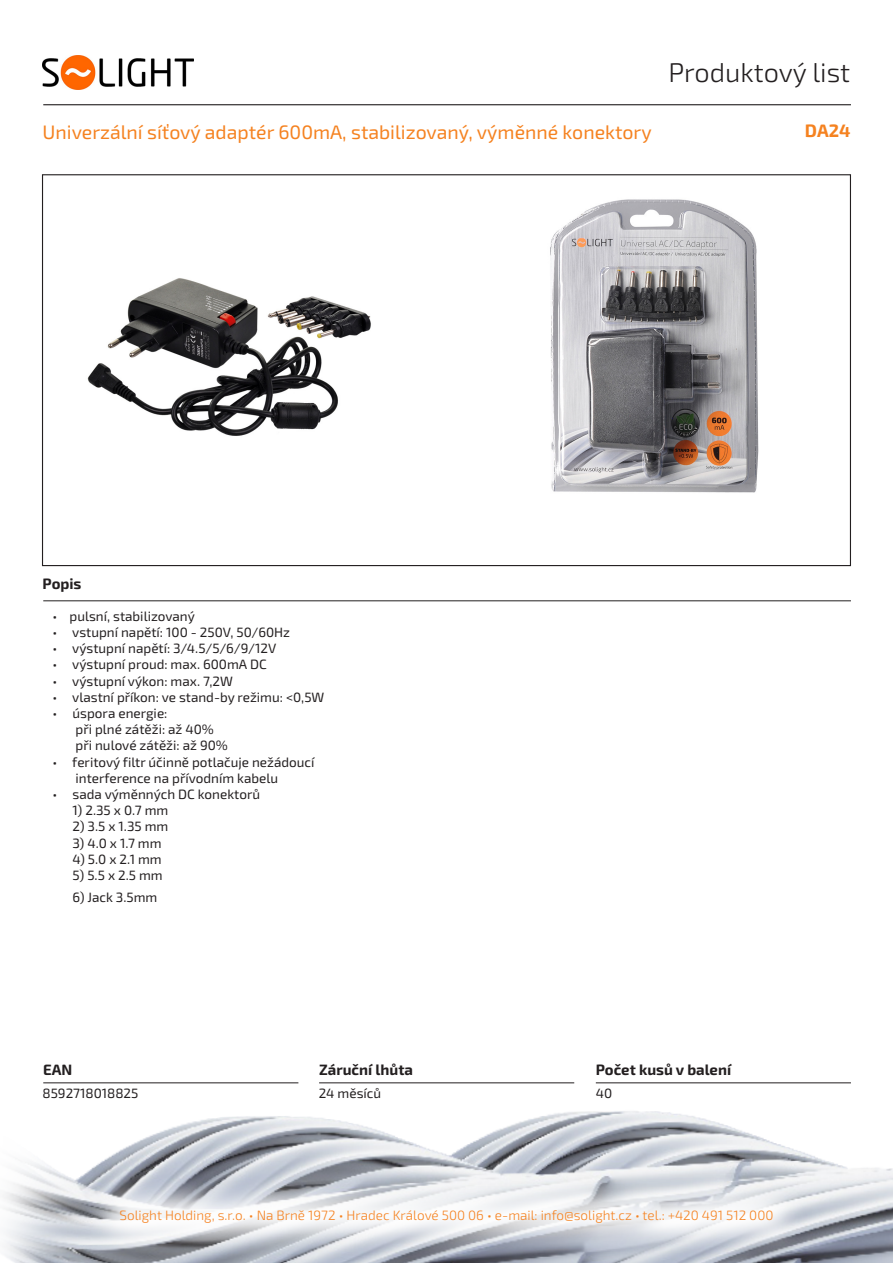
<style>
.page{position:relative;width:893px;height:1263px;background:#fff}
.page>*{position:absolute;margin:0;border:0;box-sizing:border-box;transform-origin:0 0}
.t1{font:300 27px "Exo 2.0";color:#231f20}
.t2{font:19.5px "Exo 2.0";color:#f58220}
.Kód_produktu{font:700 18px "Exo 2.0";color:#f58220}
.t3{font:700 15px "Exo 2.0";color:#231f20}
.t4{font:13.5px/16.2px "Exo 2.0";color:#231f20}
.t5{font:300 13.5px "Exo 2.0";color:#f58220}
</style>
<div class="page">
<img style="left:3px;top:1082px;width:890px;height:181px">
<hr style="left:43px;top:104px;width:808px;height:1px;background:#231f20">
<hr style="left:43px;top:600px;width:808px;height:1px;background:#231f20">
<hr style="left:596px;top:1082px;width:255px;height:1px;background:#231f20">
<hr style="left:319px;top:1082px;width:255px;height:1px;background:#231f20">
<hr style="left:43px;top:1082px;width:255px;height:1px;background:#231f20">
<svg style="left:85px;top:1174px;width:723px;height:84px"></svg>
<img style="left:43px;top:55px;width:150px;height:34px">
<img style="left:87px;top:278px;width:284px;height:158px">
<img style="left:550px;top:199px;width:209px;height:294px">
<h1 class="t1" style="left:668px;top:57px;width:183px">Produktový list</h1>
<p class="t2" style="left:43px;top:120px;width:611px">Univerzální síťový adaptér 600mA, stabilizovaný, výměnné konektory</p>
<p class="Kód_produktu" style="left:805px;top:120px;width:47px">DA24</p>
<p class="t3" style="left:43px;top:575px;width:40px">Popis</p>
<p class="t4" style="left:53px;top:608px;width:144px">• pulsní, stabilizovaný</p>
<p class="t4" style="left:53px;top:624px;width:239px">• vstupní napětí: 100 - 250V, 50/60Hz</p>
<p class="t4" style="left:53px;top:641px;width:225px">• výstupní napětí: 3/4.5/5/6/9/12V</p>
<p class="t4" style="left:53px;top:657px;width:216px">• výstupní proud: max. 600mA DC</p>
<p class="t4" style="left:53px;top:673px;width:182px">• výstupní výkon: max. 7,2W</p>
<p class="t4" style="left:53px;top:689px;width:273px">• vlastní příkon: ve stand-by režimu: &lt;0,5W</p>
<p class="t4" style="left:76px;top:705px;width:154px;text-indent:-23px">• úspora energie:<br>při plné zátěži: až 40% při nulové zátěži: až 90%</p>
<p class="t4" style="left:76px;top:754px;width:241px;text-indent:-23px">• feritový filtr účinně potlačuje nežádoucí interference na přívodním kabelu</p>
<p class="t4" style="left:53px;top:786px;width:209px">• sada výměnných DC konektorů</p>
<p class="t4" style="left:73px;top:803px;width:97px">1) 2.35 x 0.7 mm</p>
<p class="t4" style="left:73px;top:819px;width:97px">2) 3.5 x 1.35 mm</p>
<p class="t4" style="left:73px;top:835px;width:91px">3) 4.0 x 1.7 mm</p>
<p class="t4" style="left:73px;top:851px;width:91px">4) 5.0 x 2.1 mm</p>
<p class="t4" style="left:73px;top:867px;width:92px">5) 5.5 x 2.5 mm</p>
<p class="t4" style="left:73px;top:889px;width:86px">6) Jack 3.5mm</p>
<p class="t3" style="left:43px;top:1060px;width:31px">EAN</p>
<p class="t3" style="left:319px;top:1060px;width:95px">Záruční lhůta</p>
<p class="t3" style="left:596px;top:1060px;width:137px">Počet kusů v balení</p>
<p class="t4" style="left:43px;top:1085px;width:97px">8592718018825</p>
<p class="t4" style="left:319px;top:1085px;width:64px">24 měsíců</p>
<p class="t4" style="left:596px;top:1085px;width:18px">40</p>
<p class="t5" style="left:120px;top:1208px;width:655px">Solight Holding, s.r.o. • Na Brně 1972 • Hradec Králové 500 06 • e-mail: info@solight.cz • tel.: +420 491 512 000</p>
</div>
